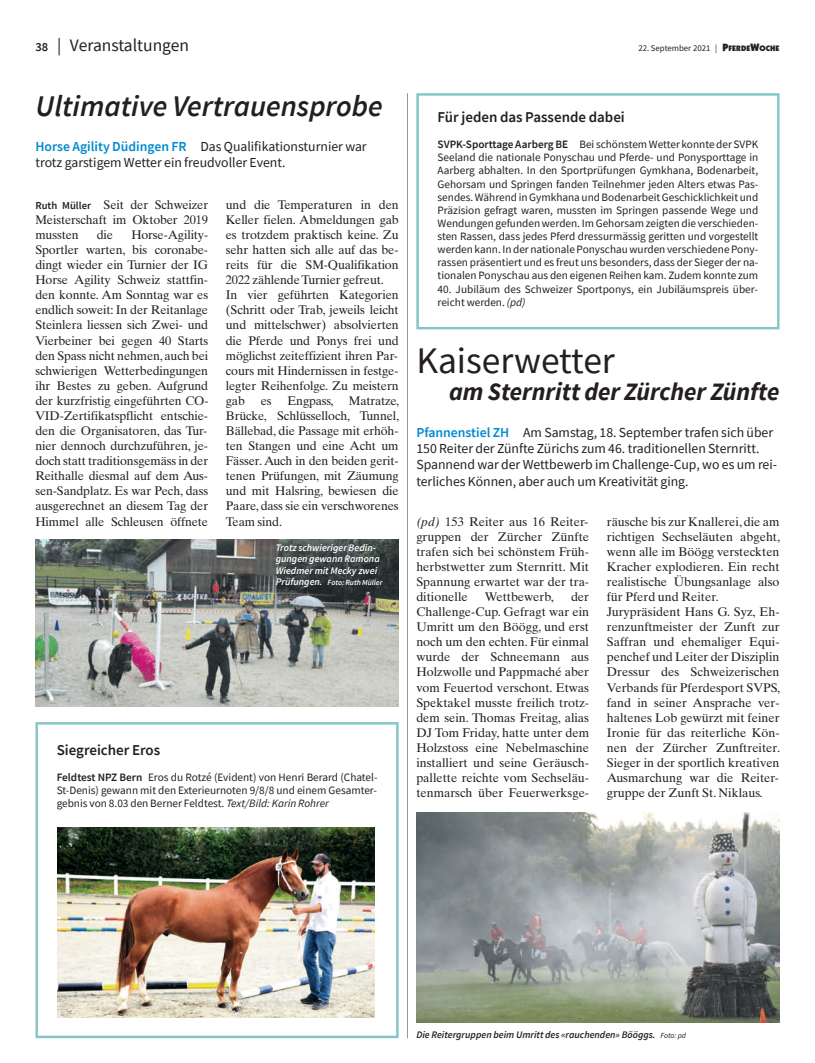
<style>
.page{position:relative;width:815px;height:1063px;background:#fff}
.page>*{position:absolute;margin:0;border:0;box-sizing:border-box;transform-origin:0 0}
.t1{font:37.5px "Source Sans Pro";color:#231f20}
.t2{font:italic 600 30px "Source Sans Pro";color:#231f20}
.t3{font:italic 700 25px "Source Sans Pro";color:#231f20}
.t4{font:17.5px "Source Sans Pro";color:#231f20}
.t5{font:600 15px "Source Sans Pro";color:#231f20}
.t6{font:13.75px/16.2px "Source Sans Pro";color:#231f20}
.t7{font:12.5px/15.1px "Times Ten";color:#231f20;text-align:justify}
.t8{font:11.25px/13.1px "Source Sans Pro";color:#231f20;text-align:justify}
.t9{font:italic 600 10px/11.4px "Source Sans Pro";color:#fff}
.t10{font:italic 600 10px "Source Sans Pro";color:#231f20}
.t11{font:8.75px "Source Sans Pro";color:#231f20}
.t12{font:italic 600 7.75px "Source Sans Pro";color:#fff}
.s1{font-weight:600;font-size:12.5px}
.s2{font-family:"Itc Kabel";font-weight:900;font-size:10.62px}
.s3{font-family:"Itc Kabel";font-weight:900;font-size:8px}
.s4{font-weight:600;color:#0089cf}
.s5{font-family:"Source Sans Pro";font-weight:600;font-size:10.62px}
.s6{font-size:10px}
.s7{font-weight:600}
.s8{font-style:italic}
.s9{font-weight:400;font-size:7.75px}
</style>
<div class="page">
<div style="left:35px;top:722px;width:364px;height:316px;border:2px solid #85c7c9"></div>
<img style="left:57px;top:827px;width:317px;height:190px">
<img style="left:35px;top:539px;width:364px;height:168px">
<div style="left:416px;top:93px;width:364px;height:236px;border:2px solid #85c7c9"></div>
<img style="left:416px;top:812px;width:364px;height:211px">
<hr style="left:407px;top:93px;width:1px;height:945px;background:#939598">
<h3 class="t4" style="left:35px;top:34px;width:155px"><span class="s1">38</span> | Veranstaltungen</h3>
<p class="t11" style="left:638px;top:43px;width:143px">22. September 2021 | <span class="s2">P</span><span class="s3">FERDE</span><span class="s2">W</span><span class="s3">OCHE</span></p>
<h2 class="t2" style="left:35px;top:86px;width:349px">Ultimative Vertrauensprobe</h2>
<p class="t6" style="left:35px;top:138px;width:333px"><span class="s4">Horse Agility Düdingen FR</span> Das Qualifikationsturnier war trotz garstigem Wetter ein freudvoller Event.</p>
<p class="t7" style="left:35px;top:197px;width:174px"><span class="s5">Ruth Müller</span> Seit der Schweizer Meisterschaft im Oktober 2019 mussten</p>
<p class="t7" style="left:35px;top:227px;width:175px;text-indent:96px">Horse-Agility-Sportler warten, bis coronabe&shy;dingt wieder ein Turnier der IG Horse Agility Schweiz stattfin&shy;den konnte. Am Sonntag war es endlich soweit: In der Reitanlage Steinlera liessen sich Zwei- und Vierbeiner bei gegen 40 Starts den Spass nicht nehmen, auch bei schwierigen Wetterbedingungen ihr Bestes zu geben. Aufgrund der kurzfristig eingeführten CO-VID-Zertifikatspflicht entschie&shy;den die Organisatoren, das Tur&shy;nier dennoch durchzuführen, je&shy;doch statt traditionsgemäss in der Reithalle diesmal auf dem Aus&shy;sen-Sandplatz. Es war Pech, dass ausgerechnet an diesem Tag der Himmel alle Schleusen öffnete</p>
<p class="t7" style="left:97px;top:227px;width:18px">die</p>
<p class="t7" style="left:226px;top:197px;width:174px;text-align:left">und die Temperaturen in den<br>Keller fielen. Abmeldungen gab es trotzdem praktisch keine. Zu sehr hatten sich alle auf das be&shy;reits für die SM-Qualifikation<br>2022 zählende Turnier gefreut.<br>In vier geführten Kategorien (Schritt oder Trab, jeweils leicht und mittelschwer) absolvierten die Pferde und Ponys frei und möglichst zeiteffizient ihren Par&shy;cours mit Hindernissen in festge&shy;legter Reihenfolge. Zu meistern gab</p>
<p class="t7" style="left:226px;top:393px;width:175px;text-indent:62px">Engpass, Matratze, Brücke, Schlüsselloch, Tunnel, Bällebad, die Passage mit erhöh&shy;ten Stangen und eine Acht um Fässer. Auch in den beiden gerit&shy;tenen Prüfungen, mit Zäumung und mit Halsring, bewiesen die Paare, dass sie ein verschworenes Team sind.</p>
<p class="t7" style="left:261px;top:393px;width:12px">es</p>
<p class="t9" style="left:276px;top:542px;width:105px">Trotz schwieriger Bedin - gungen gewann Ramona<br>Wiedmer mit Mecky zwei</p>
<p class="t12" style="left:276px;top:577px;width:108px"><span class="s6">Prüfungen.</span> Foto: Ruth Müller</p>
<p class="t5" style="left:57px;top:740px;width:105px">Siegreicher Eros</p>
<p class="t8" style="left:57px;top:770px;width:322px"><span class="s7">Feldtest NPZ Bern</span> Eros du Rotzé (Evident) von Henri Berard (Chatel-St-Denis) gewann mit den Exterieurnoten 9/8/8 und einem Gesamter&shy;gebnis von 8.03 den Berner Feldtest. <span class="s8">Text/Bild: Karin Rohrer</span></p>
<p class="t5" style="left:438px;top:107px;width:189px">Für jeden das Passende dabei</p>
<p class="t8" style="left:438px;top:138px;width:322px"><span class="s7">SVPK-Sporttage Aarberg BE</span> Bei schönstem Wetter konnte der SVPK Seeland die nationale Ponyschau und Pferde- und Ponysporttage in Aarberg abhalten. In den Sportprüfungen Gymkhana, Bodenarbeit, Gehorsam und Springen fanden Teilnehmer jeden Alters etwas Pas&shy;sendes. Während in Gymkhana und Bodenarbeit Geschicklichkeit und Präzision gefragt waren, mussten im Springen passende Wege und Wendungen gefunden werden. Im Gehorsam zeigten die verschieden&shy;sten Rassen, dass jedes Pferd dressurmässig geritten und vorgestellt werden kann. In der nationale Ponyschau wurden verschiedene Pony&shy;rassen präsentiert und es freut uns besonders, dass der Sieger der na&shy;tionalen Ponyschau aus den eigenen Reihen kam. Zudem konnte zum</p>
<p class="t8" style="left:438px;top:282px;width:322px">40. Jubiläum des Schweizer Sportponys, ein Jubiläumspreis über&shy;reicht werden. <span class="s8">(pd)</span></p>
<h1 class="t1" style="left:416px;top:336px;width:200px">Kaiserwetter</h1>
<h3 class="t3" style="left:449px;top:376px;width:332px">am Sternritt der Zürcher Zünfte</h3>
<p class="t6" style="left:416px;top:424px;width:362px"><span class="s4">Pfannenstiel ZH</span> Am Samstag, 18. September trafen sich über 150 Reiter der Zünfte Zürichs zum 46. traditionellen Sternritt.<br>Spannend war der Wettbewerb im Challenge-Cup, wo es um rei&shy;terliches Können, aber auch um Kreativität ging.</p>
<p class="t7" style="left:416px;top:514px;width:174px"><span class="s8">(pd)</span> 153 Reiter aus 16 Reiter&shy;gruppen der Zürcher Zünfte trafen sich bei schönstem Früh&shy;herbstwetter zum Sternritt. Mit Spannung erwartet war der tra&shy;ditionelle</p>
<p class="t7" style="left:416px;top:589px;width:174px;text-indent:155px">der Challenge-Cup. Gefragt war ein Umritt um den Böögg, und erst noch um den echten. Für einmal wurde der Schneemann aus Holzwolle und Pappmaché aber vom Feuertod verschont. Etwas Spektakel musste freilich trotz&shy;dem sein. Thomas Freitag, alias DJ Tom Friday, hatte unter dem Holzstoss eine Nebelmaschine installiert und seine Geräusch&shy;pallette reichte vom Sechseläu&shy;tenmarsch über Feuerwerksge-</p>
<p class="t7" style="left:485px;top:589px;width:71px">Wettbewerb,</p>
<p class="t7" style="left:607px;top:514px;width:175px;text-align:left">räusche bis zur Knallerei, die am richtigen Sechseläuten abgeht, wenn alle im Böögg versteckten<br>Kracher explodieren. Ein recht realistische Übungsanlage also für Pferd und Reiter.<br>Jurypräsident Hans G. Syz, Eh&shy;renzunftmeister der Zunft zur<br>Saffran und ehemaliger Equi&shy;penchef und Leiter der Disziplin<br>Dressur des Schweizerischen<br>Verbands für Pferdesport SVPS, fand in seiner Ansprache ver&shy;haltenes Lob gewürzt mit feiner<br>Ironie für das reiterliche Kön&shy;nen der Zürcher Zunftreiter.<br>Sieger in der sportlich kreativen<br>Ausmarchung war die Reiter&shy;gruppe der Zunft St. Niklaus.</p>
<p class="t10" style="left:416px;top:1028px;width:271px">Die Reitergruppen beim Umritt des «rauchenden» Bööggs. <span class="s9">Foto: pd</span></p>
</div>
